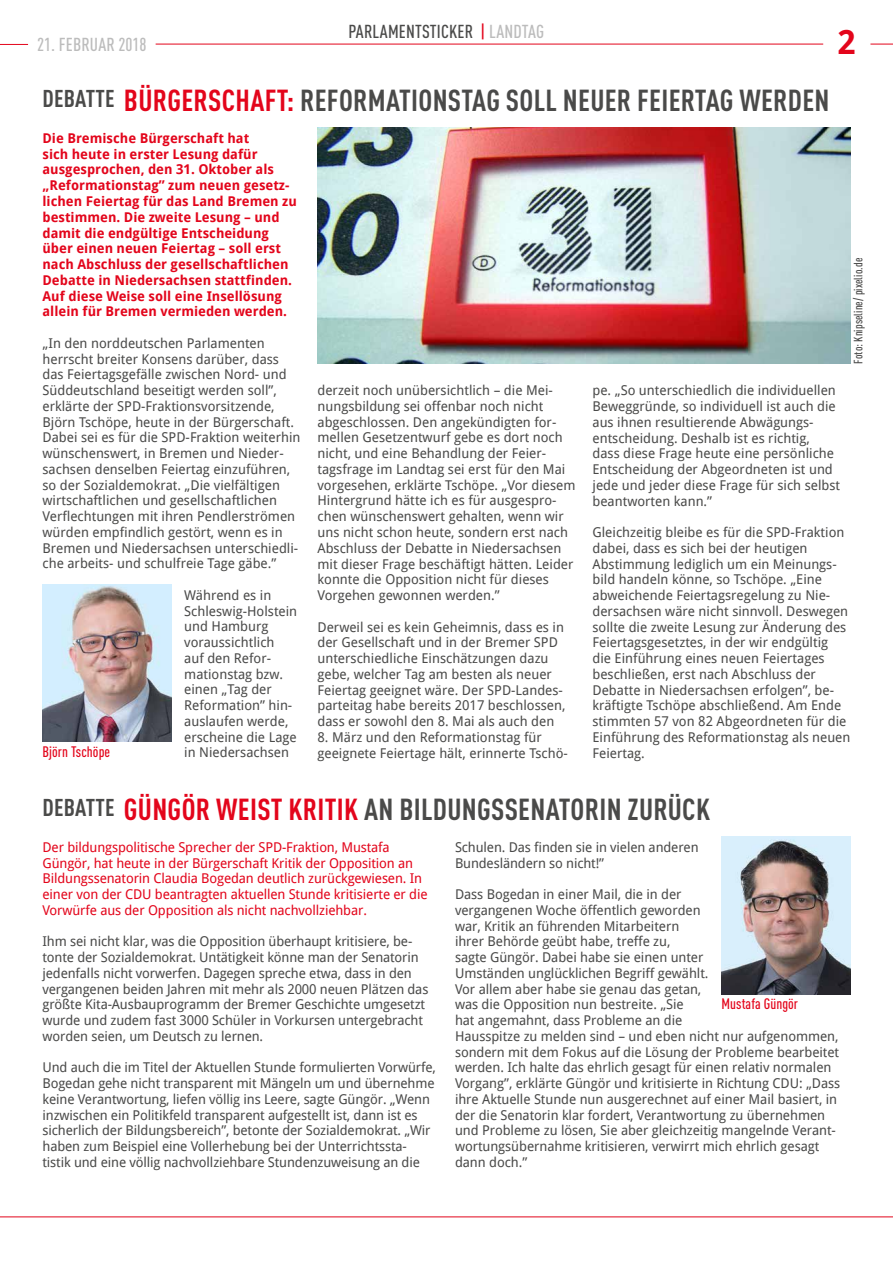
<style>
.page{position:relative;width:893px;height:1263px;background:#fff}
.page>*{position:absolute;margin:0;border:0;box-sizing:border-box;transform-origin:0 0}
.t1{font:700 33px "Droid Sans Pro";color:#e3051b}
.t2{font:700 condensed 30px "DINOT";letter-spacing:.01em;color:#4a4a49}
.t3{font:500 condensed 18.6px "DINOT";letter-spacing:.01em;color:#4a4a49}
.t4{font:500 condensed 18.6px "DINOT";letter-spacing:.005em;color:#bcbcbc}
.t5{font:500 condensed 15px "DINOT";letter-spacing:.005em;color:#e3051b}
.t6{font:13.5px/15.8px "Droid Sans Pro";color:#4a4a49}
.t7{font:700 13.5px/15.8px "Droid Sans Pro";color:#e3051b}
.t8{font:13.5px/15.8px "Droid Sans Pro";letter-spacing:-.01em;color:#e3051b}
.t9{font:500 condensed 12px "DINOT";letter-spacing:.005em;color:#4a4a49}
.s1{color:#e3051b}
.s2{color:#bcbcbc}
.s3{font-size:24px}
</style>
<div class="page">
<hr style="left:0;top:1216px;width:893px;height:1px;background:#e3051b">
<hr style="left:156px;top:44px;width:667px;height:1px;background:#e3051b">
<svg style="left:0;top:44px;width:28px;height:1px"></svg>
<svg style="left:870px;top:44px;width:23px;height:1px"></svg>
<img style="left:721px;top:836px;width:129px;height:158px">
<img style="left:43px;top:584px;width:128px;height:157px">
<img style="left:318px;top:127px;width:532px;height:236px">
<h3 class="t3" style="left:349px;top:20px;width:197px">PARLAMENTSTICKER <span class="s1">|</span> <span class="s2">LANDTAG</span></h3>
<h3 class="t4" style="left:37px;top:34px;width:111px">21. FEBRUAR 2018</h3>
<h1 class="t1" style="left:837px;top:19px;width:20px">2</h1>
<h2 class="t2" style="left:43px;top:83px;width:788px"><span class="s3">DEBATTE</span> <span class="s1">BÜRGERSCHAFT:</span> REFORMATIONSTAG SOLL NEUER FEIERTAG WERDEN</h2>
<p class="t7" style="left:43px;top:130px;width:256px">Die Bremische Bürgerschaft hat<br>sich heute in erster Lesung dafür ausgesprochen, den 31. Oktober als „Reformationstag” zum neuen gesetz&shy;lichen Feiertag für das Land Bremen zu bestimmen. Die zweite Lesung – und damit die endgültige Entscheidung über einen neuen Feiertag – soll erst nach Abschluss der gesellschaftlichen Debatte in Niedersachsen stattfinden.<br>Auf diese Weise soll eine Insellösung allein für Bremen vermieden werden.</p>
<p class="t6" style="left:43px;top:335px;width:259px">„In den norddeutschen Parlamenten herrscht breiter Konsens darüber, dass das Feiertagsgefälle zwischen Nord- und Süddeutschland beseitigt werden soll”, erklärte der SPD-Fraktionsvorsitzende, Björn Tschöpe, heute in der Bürgerschaft.<br>Dabei sei es für die SPD-Fraktion weiterhin wünschenswert, in Bremen und Nieder&shy;sachsen denselben Feiertag einzuführen, so der Sozialdemokrat. „Die vielfältigen wirtschaftlichen und gesellschaftlichen Verflechtungen mit ihren Pendlerströmen würden empfindlich gestört, wenn es in Bremen und Niedersachsen unterschiedli&shy;che arbeits- und schulfreie Tage gäbe.”</p>
<p class="t6" style="left:184px;top:587px;width:115px">Während es in<br>Schleswig-Holstein und Hamburg voraussichtlich auf den Refor&shy;mationstag bzw. einen „Tag der<br>Reformation” hin&shy;auslaufen werde, erscheine die Lage in Niedersachsen</p>
<p class="t9" style="left:851px;top:363px;width:107px;rotate:-90deg">Foto: Knipseline/ pixelio.de</p>
<p class="t6" style="left:317px;top:382px;width:259px">derzeit noch unübersichtlich – die Mei&shy;nungsbildung sei offenbar noch nicht abgeschlossen. Den angekündigten for&shy;mellen Gesetzentwurf gebe es dort noch nicht, und eine Behandlung der Feier&shy;tagsfrage im Landtag sei erst für den Mai vorgesehen, erklärte Tschöpe. „Vor diesem Hintergrund hätte ich es für ausgespro&shy;chen wünschenswert gehalten, wenn wir uns nicht schon heute, sondern erst nach Abschluss der Debatte in Niedersachsen mit dieser Frage beschäftigt hätten. Leider konnte die Opposition nicht für dieses Vorgehen gewonnen werden.”</p>
<p class="t6" style="left:317px;top:618px;width:249px">Derweil sei es kein Geheimnis, dass es in der Gesellschaft und in der Bremer SPD unterschiedliche Einschätzungen dazu gebe, welcher Tag am besten als neuer Feiertag geeignet wäre. Der SPD-Landes&shy;parteitag habe bereits 2017 beschlossen, dass er sowohl den 8. Mai als auch den</p>
<p class="t6" style="left:317px;top:729px;width:252px">8. März und den Reformationstag für geeignete Feiertage hält, erinnerte Tschö-</p>
<p class="t6" style="left:592px;top:382px;width:249px">pe. „So unterschiedlich die individuellen Beweggründe, so individuell ist auch die aus ihnen resultierende Abwägungs&shy;entscheidung. Deshalb ist es richtig, dass diese Frage heute eine persönliche Entscheidung der Abgeordneten ist und jede und jeder diese Frage für sich selbst beantworten kann.”</p>
<p class="t6" style="left:592px;top:524px;width:259px">Gleichzeitig bleibe es für die SPD-Fraktion dabei, dass es sich bei der heutigen Abstimmung lediglich um ein Meinungs&shy;bild handeln könne, so Tschöpe. „Eine abweichende Feiertagsregelung zu Nie&shy;dersachsen wäre nicht sinnvoll. Deswegen sollte die zweite Lesung zur Änderung des Feiertagsgesetztes, in der wir endgültig<br>die Einführung eines neuen Feiertages beschließen, erst nach Abschluss der Debatte in Niedersachsen erfolgen”, be&shy;kräftigte Tschöpe abschließend. Am Ende stimmten 57 von 82 Abgeordneten für die Einführung des Reformationstag als neuen</p>
<p class="t5" style="left:43px;top:743px;width:69px">Björn Tschöpe</p>
<p class="t6" style="left:592px;top:744px;width:54px">Feiertag.</p>
<h2 class="t2" style="left:43px;top:791px;width:669px"><span class="s3">DEBATTE</span> <span class="s1">GÜNGÖR WEIST KRITIK</span> AN BILDUNGSSENATORIN ZURÜCK</h2>
<p class="t8" style="left:43px;top:839px;width:387px">Der bildungspolitische Sprecher der SPD-Fraktion, Mustafa Güngör, hat heute in der Bürgerschaft Kritik der Opposition an Bildungssenatorin Claudia Bogedan deutlich zurückgewiesen. In einer von der CDU beantragten aktuellen Stunde kritisierte er die Vorwürfe aus der Opposition als nicht nachvollziehbar.</p>
<p class="t6" style="left:43px;top:933px;width:387px">Ihm sei nicht klar, was die Opposition überhaupt kritisiere, be&shy;tonte der Sozialdemokrat. Untätigkeit könne man der Senatorin jedenfalls nicht vorwerfen. Dagegen spreche etwa, dass in den vergangenen beiden Jahren mit mehr als 2000 neuen Plätzen das größte Kita-Ausbauprogramm der Bremer Geschichte umgesetzt wurde und zudem fast 3000 Schüler in Vorkursen untergebracht worden seien, um Deutsch zu lernen.</p>
<p class="t6" style="left:43px;top:1059px;width:395px">Und auch die im Titel der Aktuellen Stunde formulierten Vorwürfe, Bogedan gehe nicht transparent mit Mängeln um und übernehme keine Verantwortung, liefen völlig ins Leere, sagte Güngör. „Wenn inzwischen ein Politikfeld transparent aufgestellt ist, dann ist es sicherlich der Bildungsbereich”, betonte der Sozialdemokrat. „Wir haben zum Beispiel eine Vollerhebung bei der Unterrichtssta&shy;tistik und eine völlig nachvollziehbare Stundenzuweisung an die</p>
<p class="t6" style="left:455px;top:839px;width:245px">Schulen. Das finden sie in vielen anderen<br>Bundesländern so nicht!”</p>
<p class="t6" style="left:455px;top:886px;width:387px">Dass Bogedan in einer Mail, die in der<br>vergangenen Woche öffentlich geworden<br>war, Kritik an führenden Mitarbeitern<br>ihrer Behörde geübt habe, treffe zu,<br>sagte Güngör. Dabei habe sie einen unter<br>Umständen unglücklichen Begriff gewählt.<br>Vor allem aber habe sie genau das getan,<br>was die Opposition nun bestreite. „Sie<br>hat angemahnt, dass Probleme an die<br>Hausspitze zu melden sind – und eben nicht nur aufgenommen, sondern mit dem Fokus auf die Lösung der Probleme bearbeitet werden. Ich halte das ehrlich gesagt für einen relativ normalen Vorgang”, erklärte Güngör und kritisierte in Richtung CDU: „Dass ihre Aktuelle Stunde nun ausgerechnet auf einer Mail basiert, in der die Senatorin klar fordert, Verantwortung zu übernehmen und Probleme zu lösen, Sie aber gleichzeitig mangelnde Verant&shy;wortungsübernahme kritisieren, verwirrt mich ehrlich gesagt dann doch.”</p>
<p class="t5" style="left:721px;top:995px;width:78px">Mustafa Güngör</p>
</div>
